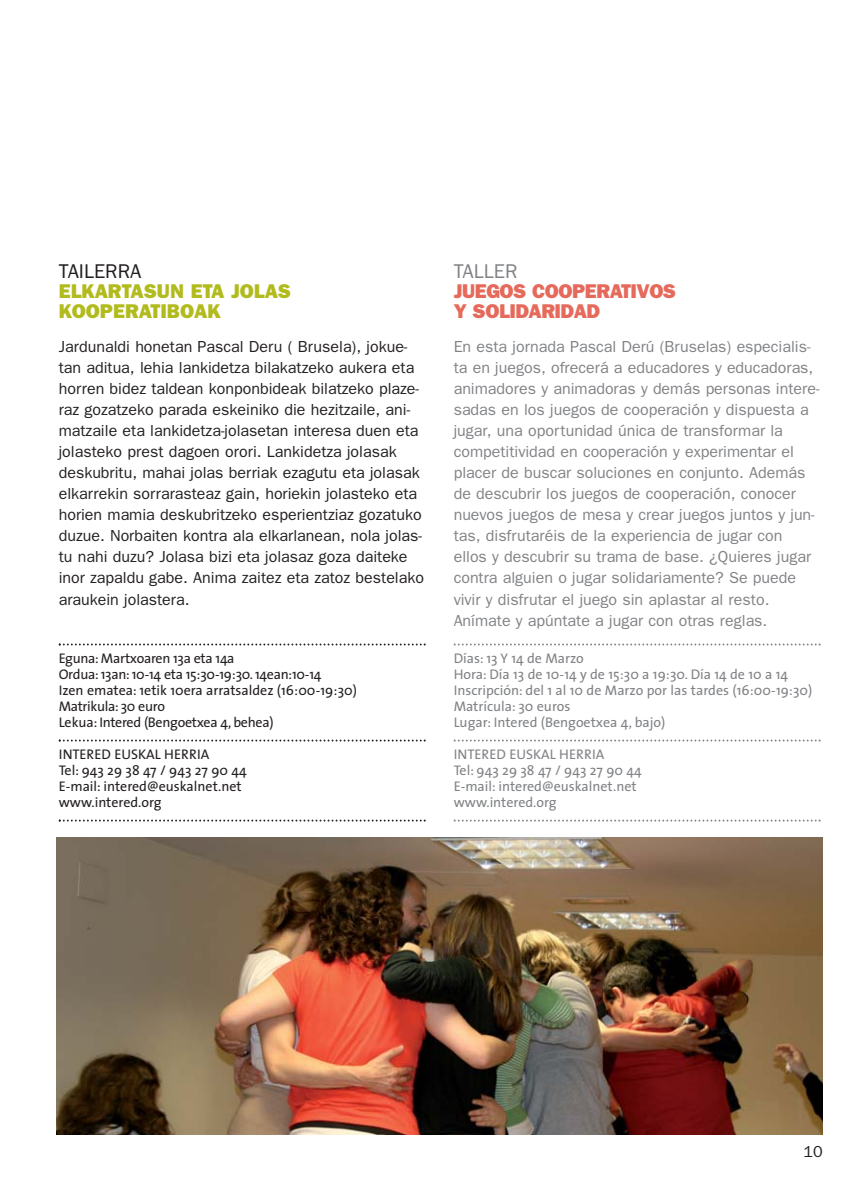
<style>
.page{position:relative;width:851px;height:1191px;background:#fff}
.page>*{position:absolute;margin:0;border:0;box-sizing:border-box;transform-origin:0 0}
.t1{font:800 20px/20px "Franklin Gothic";color:#b2bb1d}
.t2{font:800 20px/20px "Franklin Gothic";letter-spacing:-.02em;color:#e66a5b}
.t3{font:20px "Franklin Gothic";color:#231f20}
.t4{font:20px "Franklin Gothic";color:#808285}
.t5{font:16px/21px "Franklin Gothic";color:#808285}
.t6{font:16px/21px "Franklin Gothic";color:#231f20}
.t7{font:14px/16px "The Sans";color:#808285}
.t8{font:14px/16px "The Sans";letter-spacing:-.01em;color:#231f20}
</style>
<div class="page">
<img style="left:57px;top:838px;width:765px;height:296px">
<svg style="left:59px;top:643px;width:366px;height:2px"></svg>
<svg style="left:59px;top:739px;width:366px;height:2px"></svg>
<svg style="left:59px;top:819px;width:366px;height:2px"></svg>
<svg style="left:453px;top:643px;width:367px;height:2px"></svg>
<svg style="left:453px;top:739px;width:367px;height:2px"></svg>
<svg style="left:453px;top:819px;width:367px;height:2px"></svg>
<p class="t3" style="left:59px;top:264px;width:84px">TAILERRA</p>
<p class="t1" style="left:59px;top:282px;width:234px">ELKARTASUN ETA JOLAS<br>KOOPERATIBOAK</p>
<p class="t6" style="left:59px;top:338px;width:367px">Jardunaldi honetan Pascal Deru ( Brusela), jokue&shy;tan aditua, lehia lankidetza bilakatzeko aukera eta horren bidez taldean konponbideak bilatzeko plaze&shy;raz gozatzeko parada eskeiniko die hezitzaile, ani&shy;matzaile eta lankidetza-jolasetan interesa duen eta jolasteko prest dagoen orori. Lankidetza jolasak deskubritu, mahai jolas berriak ezagutu eta jolasak elkarrekin sorrarasteaz gain, horiekin jolasteko eta horien mamia deskubritzeko esperientziaz gozatuko duzue. Norbaiten kontra ala elkarlanean, nola jolas&shy;tu nahi duzu? Jolasa bizi eta jolasaz goza daiteke inor zapaldu gabe. Anima zaitez eta zatoz bestelako araukein jolastera.</p>
<p class="t8" style="left:59px;top:651px;width:300px">Eguna: Martxoaren 13a eta 14a<br>Ordua: 13an: 10-14 eta 15:30-19:30. 14ean:10-14<br>Izen ematea: 1etik 10era arratsaldez (16:00-19:30)<br>Matrikula: 30 euro<br>Lekua: Intered (Bengoetxea 4, behea)</p>
<p class="t8" style="left:59px;top:747px;width:189px">INTERED EUSKAL HERRIA<br>Tel: 943 29 38 47 / 943 27 90 44<br>E-mail: intered@euskalnet.net www.intered.org</p>
<p class="t4" style="left:453px;top:265px;width:65px">TALLER</p>
<p class="t2" style="left:453px;top:283px;width:224px">JUEGOS COOPERATIVOS<br>Y SOLIDARIDAD</p>
<p class="t5" style="left:453px;top:338px;width:367px">En esta jornada Pascal Derú (Bruselas) especialis&shy;ta en juegos, ofrecerá a educadores y educadoras, animadores y animadoras y demás personas intere&shy;sadas en los juegos de cooperación y dispuesta a jugar, una oportunidad única de transformar la competitividad en cooperación y experimentar el placer de buscar soluciones en conjunto. Además de descubrir los juegos de cooperación, conocer nuevos juegos de mesa y crear juegos juntos y jun&shy;tas, disfrutaréis de la experiencia de jugar con ellos y descubrir su trama de base. ¿Quieres jugar contra alguien o jugar solidariamente? Se puede vivir y disfrutar el juego sin aplastar al resto.<br>Anímate y apúntate a jugar con otras reglas.</p>
<p class="t7" style="left:453px;top:651px;width:360px">Días: 13 Y 14 de Marzo<br>Hora: Día 13 de 10-14 y de 15:30 a 19:30. Día 14 de 10 a 14<br>Inscripción: del 1 al 10 de Marzo por las tardes (16:00-19:30)<br>Matrícula: 30 euros<br>Lugar: Intered (Bengoetxea 4, bajo)</p>
<p class="t7" style="left:453px;top:747px;width:189px">INTERED EUSKAL HERRIA<br>Tel: 943 29 38 47 / 943 27 90 44<br>E-mail: intered@euskalnet.net www.intered.org</p>
<p class="t6" style="left:803px;top:1142px;width:21px">10</p>
</div>
